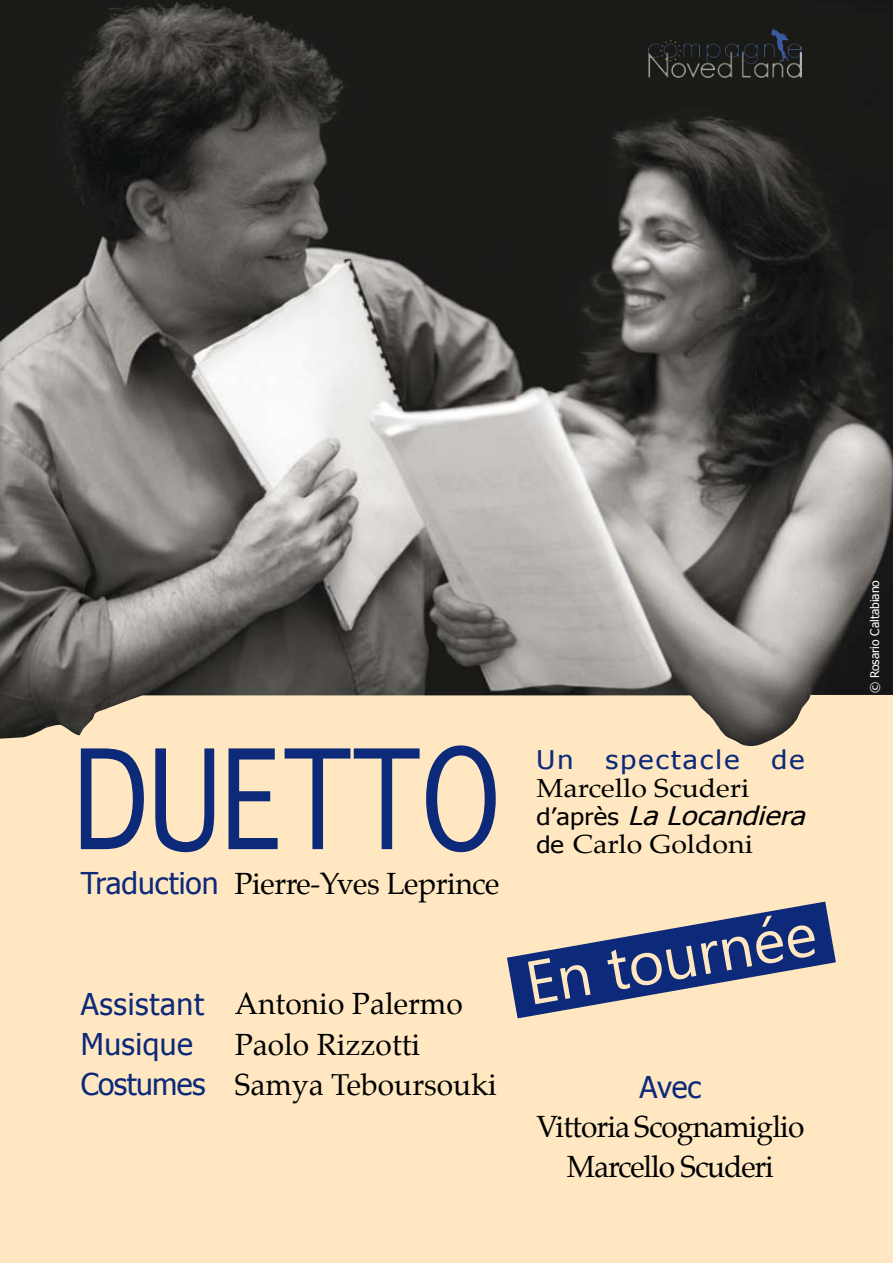
<style>
.page{position:relative;width:893px;height:1263px;background:#fee7c1}
.page>*{position:absolute;margin:0;border:0;box-sizing:border-box;transform-origin:0 0}
.t1{font:61.5px "Segoe Media Center";color:#fee7c1}
.t2{font:30px/39.8px "Palatino";letter-spacing:-.015em;color:#000;text-align:center}
.t3{font:30px "Tahoma";letter-spacing:.015em;color:#0d2979}
.t4{font:25.65px "Palatino";color:#000;scale:1.11 1}
.t5{font:italic 25.65px "Tahoma";color:#000;scale:1.11 1}
.t6{font:25.65px "Tahoma";letter-spacing:.08em;color:#0d2979;scale:1.11 1}
.t7{font:12px "Tahoma";color:#fff}
.s1{font-family:"Tahoma";color:#0d2979}
.s2{font-style:normal;font-size:22.95px}
.s3{font-family:"Tahoma";font-size:22.95px}
</style>
<div class="page">
<img style="left:0;top:0;width:893px;height:746px">
<svg style="left:507px;top:901px;width:329px;height:118px"></svg>
<img style="left:649px;top:30px;width:153px;height:48px">
<svg style="left:81px;top:745px;width:415px;height:107px"></svg>
<p class="t2" style="left:81px;top:864px;width:420px"><span class="s1">Traduction</span> Pierre-Yves Leprince</p>
<p class="t2" style="left:81px;top:984px;width:384px"><span class="s1">Assistant</span> Antonio Palermo</p>
<p class="t3" style="left:81px;top:1024px;width:114px">Musique</p>
<p class="t2" style="left:81px;top:1024px;width:417px;line-height:40.2px;text-align:left;text-indent:154px">Paolo Rizzotti<br><span class="s1">Costumes</span> Samya Teboursouki</p>
<p class="t6" style="left:536px;top:742px;width:243px">Un spectacle de</p>
<p class="t4" style="left:536px;top:767px;width:193px">Marcello Scuderi</p>
<p class="t5" style="left:536px;top:798px;width:251px"><span class="s2">d ’ a p r è s</span> LaLocandiera</p>
<p class="t4" style="left:536px;top:823px;width:197px"><span class="s3">de</span> Carlo Goldoni</p>
<h1 class="t1" style="left:520px;top:949px;width:296px;rotate:-10deg">En tournée</h1>
<p class="t3" style="left:639px;top:1066px;width:63px">Avec</p>
<p class="t2" style="left:536px;top:1107px;width:269px">Vittoria Scognamiglio<br>Marcello Scuderi</p>
<p class="t7" style="left:867px;top:693px;width:115px;rotate:-90deg">© Rosario Caltabiano</p>
</div>
